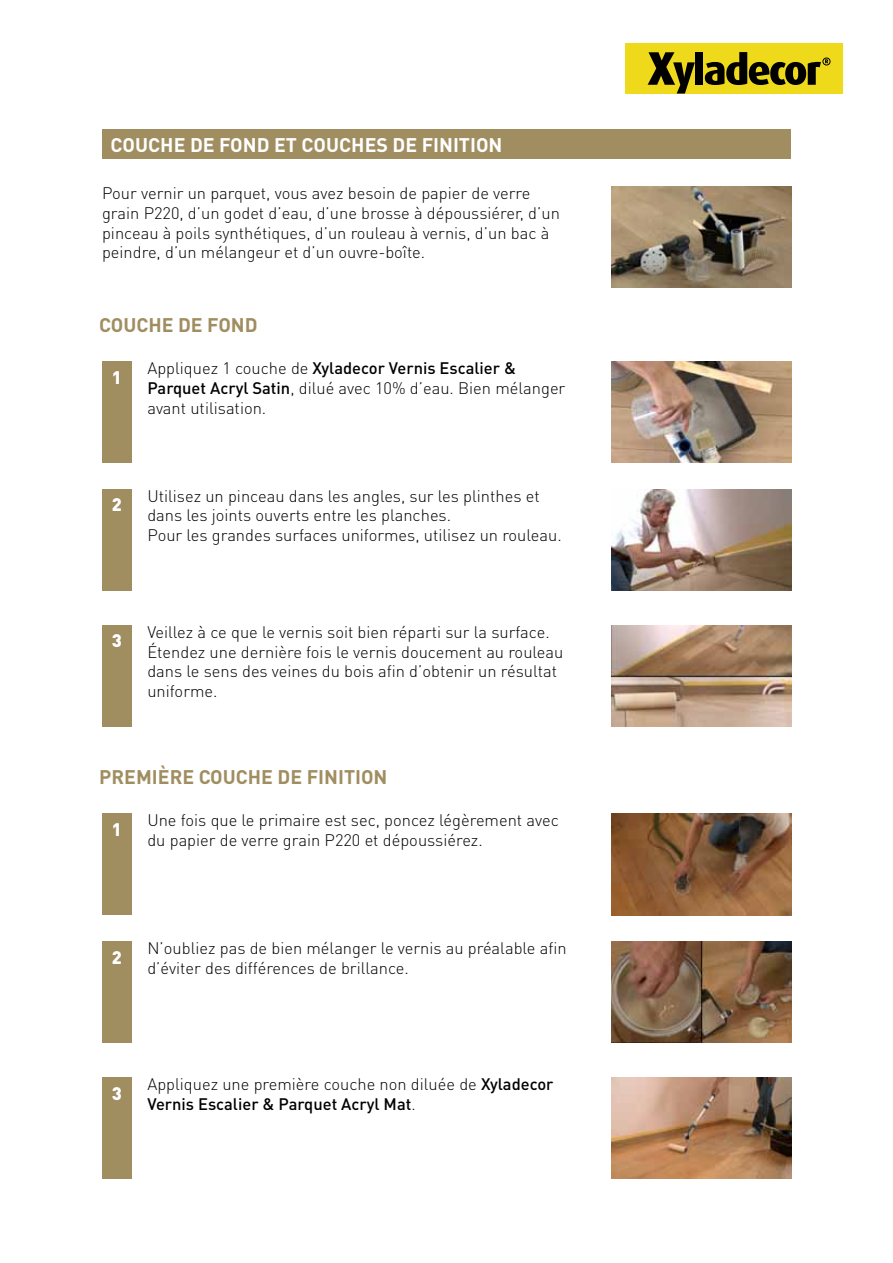
<style>
.page{position:relative;width:893px;height:1263px;background:#fff}
.page>*{position:absolute;margin:0;border:0;box-sizing:border-box;transform-origin:0 0}
.t1{font:700 19.5px "DIN Pro";color:#a08e61}
.t2{font:700 19.5px "DIN";color:#fff}
.t3{font:900 18px "DIN Pro";color:#fff}
.t4{font:300 16.5px/19.8px "DIN Pro";color:#000}
.t5{font:500 16.5px/19.8px "DIN Pro";color:#000}
.s1{font-weight:500}
.s2{font-weight:300}
</style>
<div class="page">
<svg style="left:625px;top:44px;width:218px;height:50px;background:#ab9d13"></svg>
<img style="left:611px;top:186px;width:181px;height:102px">
<img style="left:611px;top:361px;width:181px;height:102px">
<img style="left:611px;top:814px;width:181px;height:101px">
<img style="left:611px;top:489px;width:181px;height:101px">
<img style="left:611px;top:941px;width:181px;height:101px">
<img style="left:611px;top:625px;width:181px;height:101px">
<img style="left:611px;top:1077px;width:181px;height:102px">
<div style="left:102px;top:361px;width:30px;height:102px;background:#a08e61"></div>
<div style="left:102px;top:814px;width:30px;height:101px;background:#a08e61"></div>
<div style="left:102px;top:489px;width:30px;height:101px;background:#a08e61"></div>
<div style="left:102px;top:941px;width:30px;height:101px;background:#a08e61"></div>
<div style="left:102px;top:625px;width:30px;height:101px;background:#a08e61"></div>
<div style="left:102px;top:1077px;width:30px;height:102px;background:#a08e61"></div>
<div style="left:102px;top:129px;width:689px;height:30px;background:#a08e61"></div>
<p class="t2" style="left:111px;top:132px;width:393px">COUCHE DE FOND ET COUCHES DE FINITION</p>
<p class="t4" style="left:102px;top:182px;width:459px">Pour vernir un parquet, vous avez besoin de papier de verre grain P220, d’un godet d’eau, d’une brosse à dépoussiérer, d’un pinceau à poils synthétiques, d’un rouleau à vernis, d’un bac à peindre, d’un mélangeur et d’un ouvre-boîte.</p>
<p class="t1" style="left:99px;top:312px;width:160px">COUCHE DE FOND</p>
<p class="t3" style="left:112px;top:365px;width:12px">1</p>
<p class="t4" style="left:147px;top:357px;width:419px">Appliquez 1 couche de <span class="s1">Xyladecor Vernis Escalier &amp;<br>Parquet Acryl Satin</span>, dilué avec 10% d’eau. Bien mélanger avant utilisation.</p>
<p class="t3" style="left:112px;top:492px;width:12px">2</p>
<p class="t4" style="left:147px;top:485px;width:416px">Utilisez un pinceau dans les angles, sur les plinthes et dans les joints ouverts entre les planches.<br>Pour les grandes surfaces uniformes, utilisez un rouleau.</p>
<p class="t3" style="left:112px;top:629px;width:12px">3</p>
<p class="t4" style="left:147px;top:621px;width:417px">Veillez à ce que le vernis soit bien réparti sur la surface.<br>Étendez une dernière fois le vernis doucement au rouleau dans le sens des veines du bois afin d’obtenir un résultat uniforme.</p>
<p class="t1" style="left:99px;top:764px;width:290px">PREMIÈRE COUCHE DE FINITION</p>
<p class="t3" style="left:112px;top:817px;width:12px">1</p>
<p class="t4" style="left:147px;top:810px;width:413px">Une fois que le primaire est sec, poncez légèrement avec du papier de verre grain P220 et dépoussiérez.</p>
<p class="t3" style="left:112px;top:945px;width:12px">2</p>
<p class="t4" style="left:147px;top:937px;width:421px">N’oubliez pas de bien mélanger le vernis au préalable afin d’éviter des différences de brillance.</p>
<p class="t3" style="left:112px;top:1081px;width:12px">3</p>
<p class="t5" style="left:147px;top:1073px;width:408px"><span class="s2">Appliquez une première couche non diluée de</span> Xyladecor<br>Vernis Escalier &amp; Parquet Acryl Mat<span class="s2">.</span></p>
</div>
